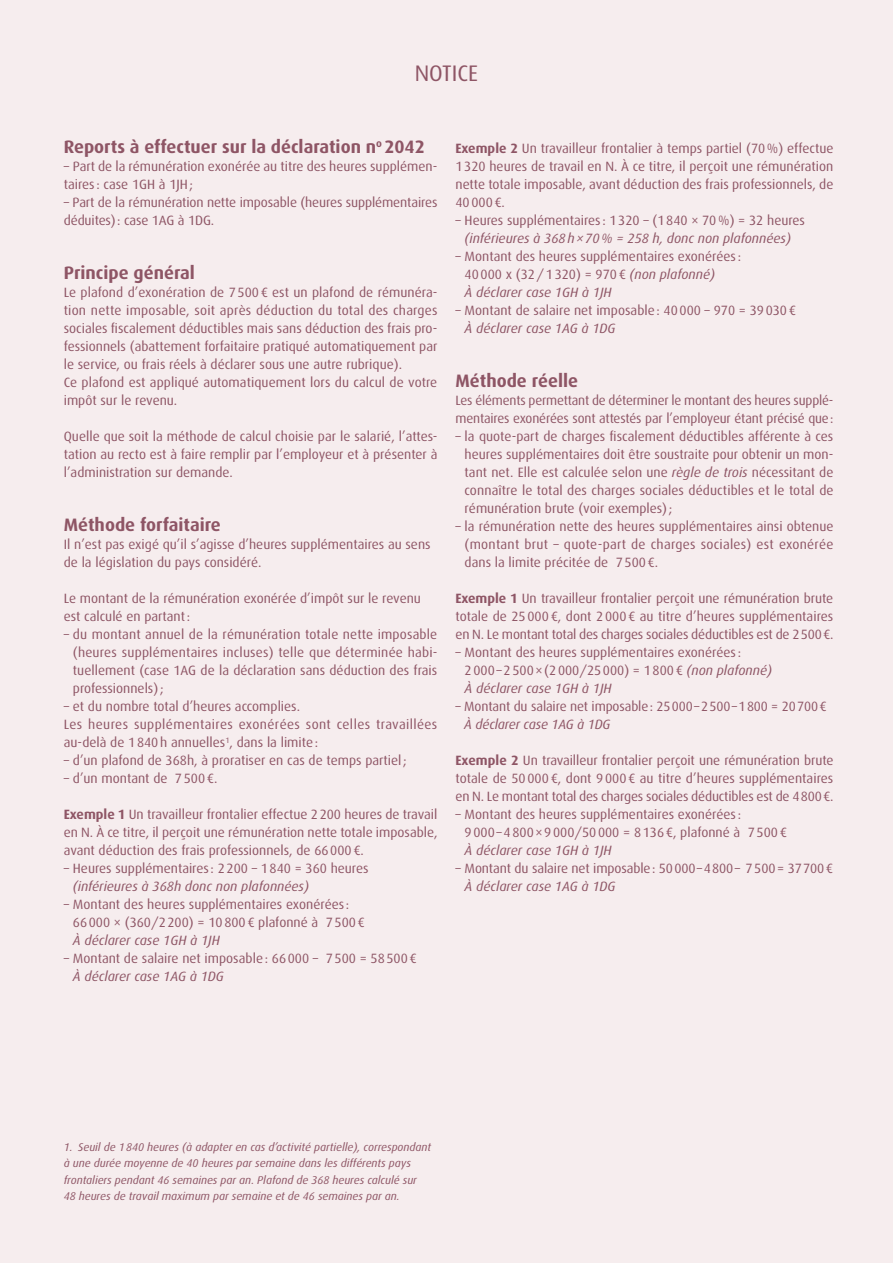
<style>
.page{position:relative;width:893px;height:1263px;background:#f6edee}
.page>*{position:absolute;margin:0;border:0;box-sizing:border-box;transform-origin:0 0}
.t1{font:22.5px "Dax";color:#8e5565}
.t2{font:700 18px "Dax";color:#8e5565}
.None-2{font:13.5px/18px "Dax";color:#8e5565}
.t3{font:13.5px/18px "Dax";letter-spacing:.025em;color:#8e5565}
.bdp{font:italic 11.25px/16.5px "Dax";color:#8e5565}
.s1{font-weight:700}
.s2{font-style:italic}
</style>
<div class="page">
<p class="t1" style="left:415px;top:61px;width:65px">NOTICE</p>
<p class="t2" style="left:64px;top:137px;width:363px">Reports à effectuer sur la déclaration n<sup>o</sup> 2042</p>
<p class="None-2" style="left:64px;top:157px;width:375px">– Part de la rémunération exonérée au titre des heures supplémen&shy;taires : case 1GH à 1JH;</p>
<p class="None-2" style="left:64px;top:193px;width:375px">– Part de la rémunération nette imposable (heures supplémentaires déduites): case 1AG à 1DG.</p>
<p class="t2" style="left:64px;top:263px;width:133px">Principe général</p>
<p class="None-2" style="left:64px;top:283px;width:375px;text-align:justify">Le plafond d’exonération de 7500€ est un plafond de rémunéra&shy;tion nette imposable, soit après déduction du total des charges sociales fiscalement déductibles mais sans déduction des frais pro&shy;fessionnels (abattement forfaitaire pratiqué automatiquement par le service, ou frais réels à déclarer sous une autre rubrique).</p>
<p class="None-2" style="left:64px;top:373px;width:375px">Ce plafond est appliqué automatiquement lors du calcul de votre impôt sur le revenu.</p>
<p class="None-2" style="left:64px;top:427px;width:375px;text-align:justify">Quelle que soit la méthode de calcul choisie par le salarié, l’attes&shy;tation au recto est à faire remplir par l’employeur et à présenter à l’administration sur demande.</p>
<p class="t2" style="left:64px;top:515px;width:159px">Méthode forfaitaire</p>
<p class="None-2" style="left:64px;top:535px;width:368px">Il n’est pas exigé qu’il s’agisse d’heures supplémentaires au sens de la législation du pays considéré.</p>
<p class="None-2" style="left:64px;top:589px;width:359px">Le montant de la rémunération exonérée d’impôt sur le revenu est calculé en partant:</p>
<p class="None-2" style="left:73px;top:625px;width:366px;text-align:justify;text-indent:-9px">– du montant annuel de la rémunération totale nette imposable (heures supplémentaires incluses) telle que déterminée habi&shy;tuellement (case 1AG de la déclaration sans déduction des frais professionnels);</p>
<p class="None-2" style="left:64px;top:697px;width:238px">– et du nombre total d’heures accomplies.</p>
<p class="t3" style="left:64px;top:715px;width:375px">Les heures supplémentaires exonérées sont celles travaillées au-delà de 1840h annuelles<sup>1</sup>, dans la limite:</p>
<p class="None-2" style="left:64px;top:751px;width:344px">– d’un plafond de 368h, à proratiser en cas de temps partiel;</p>
<p class="None-2" style="left:64px;top:769px;width:155px">– d’un montant de 7500€.</p>
<p class="None-2" style="left:64px;top:805px;width:375px;text-align:justify"><span class="s1">Exemple 1</span> Un travailleur frontalier effectue 2200 heures de travail en N. À ce titre, il perçoit une rémunération nette totale imposable, avant déduction des frais professionnels, de 66000€.</p>
<p class="None-2" style="left:73px;top:859px;width:297px;text-indent:-9px">– Heures supplémentaires : 2200 – 1840 = 360 heures <span class="s2">(inférieures à 368h donc non plafonnées)</span></p>
<p class="None-2" style="left:73px;top:895px;width:293px;text-indent:-9px">– Montant des heures supplémentaires exonérées :<br>66000 × (360/2200) = 10800€ plafonné à 7500€<br><span class="s2">À déclarer case 1GH à 1JH</span></p>
<p class="None-2" style="left:73px;top:949px;width:345px;text-indent:-9px">– Montant de salaire net imposable: 66000 – 7500 = 58500€<br><span class="s2">À déclarer case 1AG à 1DG</span></p>
<p class="None-2" style="left:455px;top:139px;width:379px;text-align:justify"><span class="s1">Exemple 2</span> Un travailleur frontalier à temps partiel (70%) effectue 1320 heures de travail en N. À ce titre, il perçoit une rémunération nette totale imposable, avant déduction des frais professionnels, de 40000€.</p>
<p class="None-2" style="left:455px;top:211px;width:351px;text-align:center">– Heures supplémentaires : 1320 – (1840 × 70%) = 32 heures <span class="s2">(inférieures à 368h×70% = 258 h, donc non plafonnées)</span></p>
<p class="None-2" style="left:465px;top:247px;width:278px;text-indent:-9px">– Montant des heures supplémentaires exonérées :<br>40000 x (32/1320) = 970€ <span class="s2">(non plafonné)<br>À déclarer case 1GH à 1JH</span></p>
<p class="None-2" style="left:465px;top:301px;width:333px;text-indent:-9px">– Montant de salaire net imposable: 40000 – 970 = 39030€<br><span class="s2">À déclarer case 1AG à 1DG</span></p>
<p class="t2" style="left:455px;top:371px;width:124px">Méthode réelle</p>
<p class="None-2" style="left:455px;top:391px;width:379px">Les éléments permettant de déterminer le montant des heures supplé&shy;mentaires exonérées sont attestés par l’employeur étant précisé que:</p>
<p class="None-2" style="left:465px;top:427px;width:370px;text-align:justify;text-indent:-9px">– la quote-part de charges fiscalement déductibles afférente à ces heures supplémentaires doit être soustraite pour obtenir un mon&shy;tant net. Elle est calculée selon une <span class="s2">règle de trois</span> nécessitant de connaître le total des charges sociales déductibles et le total de rémunération brute (voir exemples);</p>
<p class="None-2" style="left:465px;top:517px;width:370px;text-align:justify;text-indent:-9px">– la rémunération nette des heures supplémentaires ainsi obtenue (montant brut – quote-part de charges sociales) est exonérée dans la limite précitée de 7500€.</p>
<p class="None-2" style="left:455px;top:589px;width:379px;text-align:justify"><span class="s1">Exemple 1</span> Un travailleur frontalier perçoit une rémunération brute totale de 25000€, dont 2000€ au titre d’heures supplémentaires en N. Le montant total des charges sociales déductibles est de 2500€.</p>
<p class="None-2" style="left:465px;top:643px;width:309px;text-indent:-9px">– Montant des heures supplémentaires exonérées :<br>2000–2500×(2000/25000) = 1800€ <span class="s2">(non plafonné)<br>À déclarer case 1GH à 1JH</span></p>
<p class="None-2" style="left:464px;top:697px;width:364px;text-indent:-9px">– Montant du salaire net imposable: 25000–2500–1800 = 20700€<br><span class="s2">À déclarer case 1AG à 1DG</span></p>
<p class="None-2" style="left:455px;top:751px;width:380px;text-align:justify"><span class="s1">Exemple 2</span> Un travailleur frontalier perçoit une rémunération brute totale de 50000€, dont 9000€ au titre d’heures supplémentaires en N. Le montant total des charges sociales déductibles est de 4800€.</p>
<p class="None-2" style="left:465px;top:805px;width:324px;text-indent:-9px">– Montant des heures supplémentaires exonérées :<br>9000–4800×9000/50000 = 8136€, plafonné à 7500€<br><span class="s2">À déclarer case 1GH à 1JH</span></p>
<p class="None-2" style="left:465px;top:859px;width:370px;text-indent:-9px">– Montant du salaire net imposable: 50000–4800– 7500= 37700€<br><span class="s2">À déclarer case 1AG à 1DG</span></p>
<p class="bdp" style="left:64px;top:1139px;width:369px">1. Seuil de 1840 heures (à adapter en cas d’activité partielle), correspondant à une durée moyenne de 40 heures par semaine dans les différents pays frontaliers pendant 46 semaines par an. Plafond de 368 heures calculé sur 48 heures de travail maximum par semaine et de 46 semaines par an.</p>
</div>
